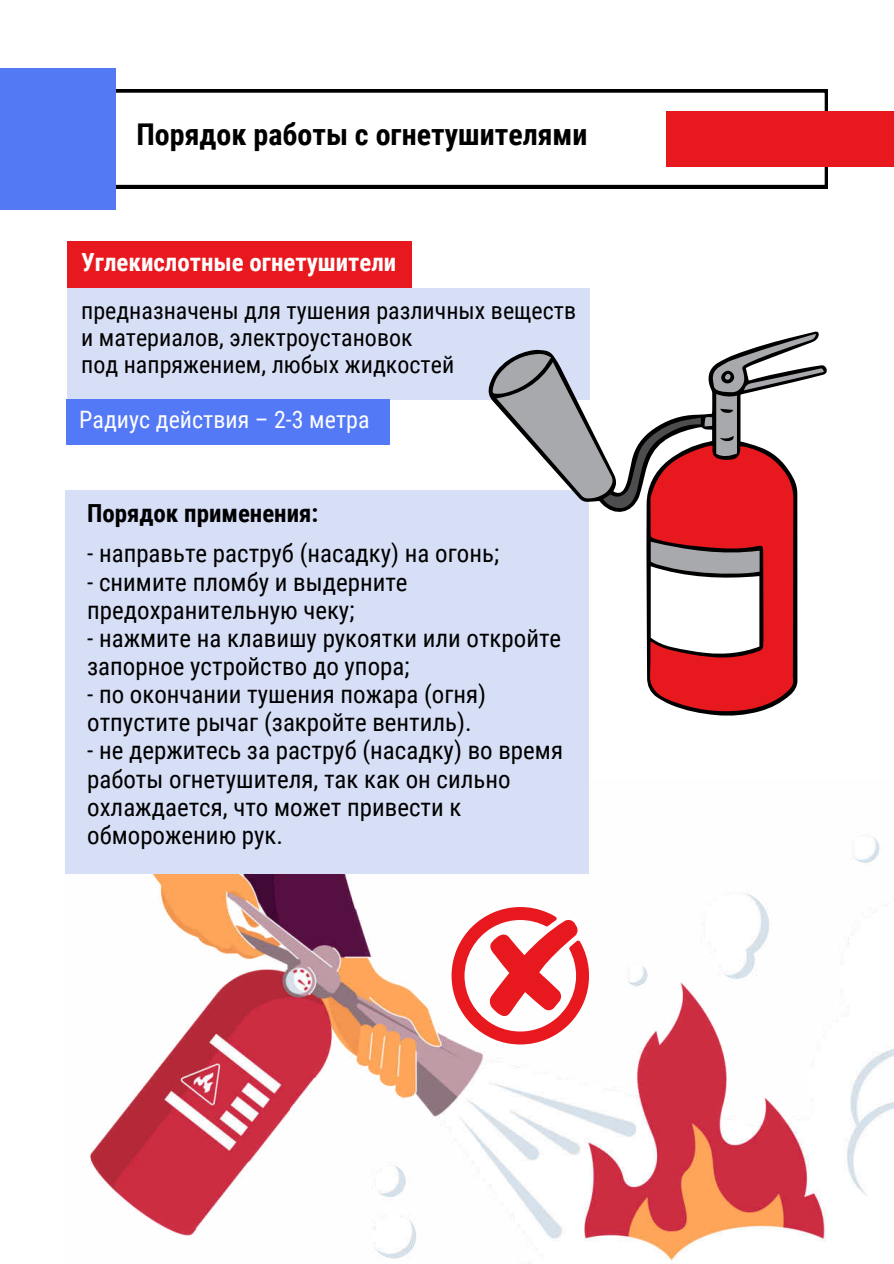
<style>
.page{position:relative;width:894px;height:1264px;background:#fff}
.page>*{position:absolute;margin:0;border:0;box-sizing:border-box;transform-origin:0 0}
.t1{font:700 30px "Roboto Condensed";color:#000}
.t2{font:24.9px/28px "Roboto Condensed";color:#000}
.t3{font:700 24.9px "Roboto Condensed";color:#fefefe}
.t4{font:700 24.9px "Roboto Condensed";color:#000}
.t5{font:24px/27px "Roboto Condensed";color:#000}
.t6{font:24px "Roboto Condensed";color:#fefefe}
</style>
<div class="page">
<svg style="left:116px;top:89px;width:711px;height:99px"></svg>
<div style="left:0;top:68px;width:116px;height:141px;background:#5479f5"></div>
<div style="left:666px;top:111px;width:227px;height:55px;background:#e7191f"></div>
<div style="left:67px;top:241px;width:344px;height:48px;background:#e7191f"></div>
<div style="left:67px;top:288px;width:522px;height:112px;background:#d7dff6"></div>
<div style="left:67px;top:400px;width:323px;height:45px;background:#5479f7"></div>
<img style="left:66px;top:836px;width:827px;height:426px">
<div style="left:66px;top:489px;width:523px;height:384px;background:#d7dff6"></div>
<svg style="left:487px;top:331px;width:340px;height:385px"></svg>
<svg style="left:603px;top:574px;width:190px;height:139px"></svg>
<svg style="left:492px;top:334px;width:331px;height:240px"></svg>
<svg style="left:451px;top:907px;width:137px;height:137px"></svg>
<p class="t1" style="left:136px;top:113px;width:452px">Порядок работы с огнетушителями</p>
<p class="t3" style="left:81px;top:244px;width:317px">Углекислотные огнетушители</p>
<p class="t5" style="left:81px;top:296px;width:496px">предназначены для тушения различных веществ и материалов, электроустановок<br>под напряжением, любых жидкостей</p>
<p class="t6" style="left:79px;top:402px;width:292px">Радиус действия – 2-3 метра</p>
<p class="t4" style="left:87px;top:495px;width:232px">Порядок применения:</p>
<p class="t2" style="left:87px;top:538px;width:413px">- направьте раструб (насадку) на огонь;</p>
<p class="t2" style="left:87px;top:566px;width:322px">- снимите пломбу и выдерните предохранительную чеку;</p>
<p class="t2" style="left:87px;top:623px;width:475px">- нажмите на клавишу рукоятки или откройте запорное устройство до упора;</p>
<p class="t2" style="left:87px;top:679px;width:400px">- по окончании тушения пожара (огня) отпустите рычаг (закройте вентиль).</p>
<p class="t2" style="left:87px;top:735px;width:477px">- не держитесь за раструб (насадку) во время работы огнетушителя, так как он сильно охлаждается, что может привести к обморожению рук.</p>
</div>
